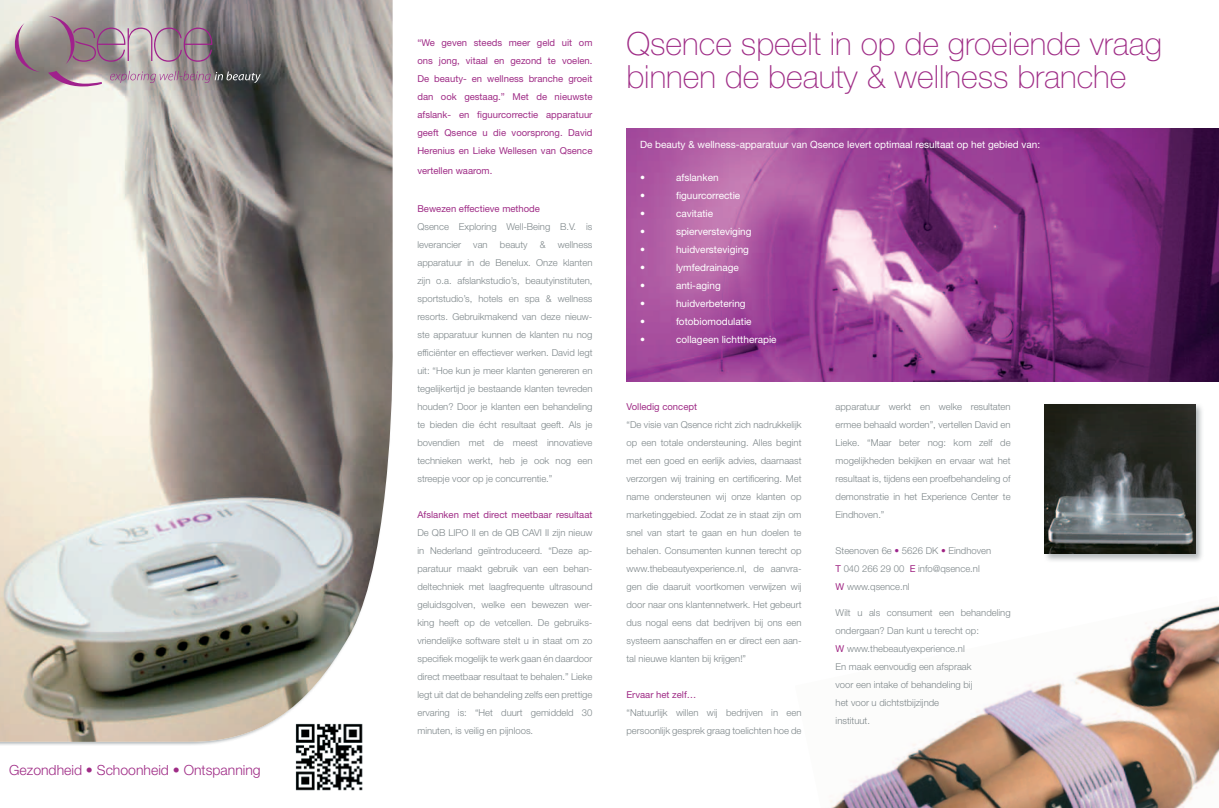
<style>
.page{position:relative;width:1219px;height:808px;background:#fff}
.page>*{position:absolute;margin:0;border:0;box-sizing:border-box;transform-origin:0 0}
.t1{font:100 32px/33px "Helvetica Neue LT Std";color:#9f2c86}
.t2{font:300 14px "Helvetica Neue LT Std";color:#9f2c86}
.t3{font:10px "Helvetica Neue LT Std";color:#fff}
.t4{font:300 9.5px/18px "Helvetica Neue LT Std";color:#7d8689}
.t5{font:9.5px/18px "Helvetica Neue LT Std";color:#9f2c86;text-align:justify}
.s1{color:#9d288e}
.s2{color:#9f2482}
.s3{font-weight:400;color:#9f2482}
</style>
<div class="page">
<img style="left:626px;top:128px;width:593px;height:254px">
<img style="left:830px;top:605px;width:389px;height:203px">
<img style="left:0;top:0;width:393px;height:742px">
<img style="left:295px;top:723px;width:67px;height:68px">
<svg style="left:15px;top:16px;width:246px;height:70px;background:#97898f"></svg>
<div style="left:1043px;top:402px;width:162px;height:161px;background:#99a0a3;opacity:.75"></div>
<img style="left:1045px;top:404px;width:150px;height:149px">
<h2 class="t2" style="left:9px;top:761px;width:253px">Gezondheid • Schoonheid • Ontspanning</h2>
<p class="t5" style="left:417px;top:33px;width:177px">“We geven steeds meer geld uit om ons jong, vitaal en gezond te voelen.<br>De beauty- en wellness branche groeit dan ook gestaag.” Met de nieuwste afslank- en figuurcorrectie apparatuur geeft Qsence u die voorsprong. David Herenius en Lieke Wellesen van Qsence</p>
<p class="t5" style="left:417px;top:161px;width:76px">vertellen waarom.</p>
<p class="t5" style="left:417px;top:199px;width:124px">Bewezen effectieve methode</p>
<p class="t4" style="left:417px;top:217px;width:177px">Qsence Exploring Well-Being B.V. is leverancier</p>
<p class="t4" style="left:417px;top:235px;width:177px;text-align:justify;text-indent:140px">wellness apparatuur in de Benelux. Onze klanten zijn o.a. afslankstudio’s, beautyinstituten, sportstudio’s, hotels en spa &amp; wellness resorts. Gebruikmakend van deze nieuw&shy;ste apparatuur kunnen de klanten nu nog efficiënter en effectiever werken. David legt uit: “Hoe kun je meer klanten genereren en tegelijkertijd je bestaande klanten tevreden houden? Door je klanten een behandeling te bieden die écht resultaat geeft. Als je bovendien met de meest innovatieve technieken werkt, heb je ook nog een streepje voor op je concurrentie.”</p>
<p class="t5" style="left:417px;top:505px;width:177px">Afslanken met direct meetbaar resultaat</p>
<p class="t4" style="left:417px;top:523px;width:177px;text-align:justify">De QB LIPO II en de QB CAVI II zijn nieuw in Nederland geïntroduceerd. “Deze ap&shy;paratuur maakt gebruik van een behan&shy;deltechniek met laagfrequente ultrasound geluidsgolven, welke een bewezen wer&shy;king heeft op de vetcellen. De gebruiks&shy;vriendelijke software stelt u in staat om zo specifiek mogelijk te werk gaan én daardoor direct meetbaar resultaat te behalen.” Lieke legt uit dat de behandeling zelfs een prettige ervaring is: “Het duurt gemiddeld 30 minuten, is veilig en pijnloos.</p>
<p class="t4" style="left:473px;top:235px;width:16px">van</p>
<p class="t4" style="left:500px;top:235px;width:29px">beauty</p>
<p class="t4" style="left:540px;top:235px;width:7px">&amp;</p>
<h1 class="t1" style="left:626px;top:27px;width:537px">Qsence speelt in op de groeiende vraag binnen de beauty &amp; wellness branche</h1>
<p class="t3" style="left:640px;top:139px;width:402px">De beauty &amp; wellness-apparatuur van Qsence levert optimaal resultaat op het gebied van:</p>
<p class="t3" style="left:640px;top:171px;width:6px">•</p>
<p class="t3" style="left:676px;top:171px;width:44px">afslanken</p>
<p class="t3" style="left:640px;top:189px;width:6px">•</p>
<p class="t3" style="left:676px;top:189px;width:66px">figuurcorrectie</p>
<p class="t3" style="left:640px;top:207px;width:6px">•</p>
<p class="t3" style="left:676px;top:207px;width:39px">cavitatie</p>
<p class="t3" style="left:640px;top:225px;width:6px">•</p>
<p class="t3" style="left:676px;top:225px;width:77px">spierversteviging</p>
<p class="t3" style="left:640px;top:243px;width:6px">•</p>
<p class="t3" style="left:676px;top:243px;width:74px">huidversteviging</p>
<p class="t3" style="left:640px;top:261px;width:6px">•</p>
<p class="t3" style="left:676px;top:261px;width:64px">lymfedrainage</p>
<p class="t3" style="left:640px;top:279px;width:6px">•</p>
<p class="t3" style="left:676px;top:279px;width:46px">anti-aging</p>
<p class="t3" style="left:640px;top:297px;width:6px">•</p>
<p class="t3" style="left:676px;top:297px;width:71px">huidverbetering</p>
<p class="t3" style="left:640px;top:315px;width:6px">•</p>
<p class="t3" style="left:676px;top:315px;width:77px">fotobiomodulatie</p>
<p class="t3" style="left:640px;top:333px;width:6px">•</p>
<p class="t3" style="left:676px;top:333px;width:102px">collageen lichttherapie</p>
<p class="t5" style="left:626px;top:398px;width:72px">Volledig concept</p>
<p class="t4" style="left:626px;top:415px;width:177px;text-align:justify">“De visie van Qsence richt zich nadrukkelijk op een totale ondersteuning. Alles begint met een goed en eerlijk advies, daarnaast verzorgen wij training en certificering. Met name ondersteunen wij onze klanten op marketinggebied. Zodat ze in staat zijn om snel van start te gaan en hun doelen te behalen. Consumenten kunnen terecht op www.thebeautyexperience.nl, de aanvra&shy;gen die daaruit voortkomen verwijzen wij door naar ons klantennetwerk. Het gebeurt dus nogal eens dat bedrijven bij ons een systeem aanschaffen en er direct een aan&shy;tal nieuwe klanten bij krijgen!”</p>
<p class="t5" style="left:626px;top:686px;width:71px">Ervaar het zelf…</p>
<p class="t4" style="left:626px;top:703px;width:177px">“Natuurlijk willen wij bedrijven in een persoonlijk gesprek graag toelichten hoe de</p>
<p class="t4" style="left:836px;top:397px;width:177px;text-align:justify">apparatuur werkt en welke resultaten ermee behaald worden”, vertellen David en Lieke. “Maar beter nog: kom zelf de mogelijkheden bekijken en ervaar wat het resultaat is, tijdens een proefbehandeling of demonstratie in het Experience Center te Eindhoven.”</p>
<p class="t4" style="left:836px;top:541px;width:157px">Steenoven 6e <span class="s1">•</span> 5626 DK <span class="s2">•</span> Eindhoven<br><span class="s3">T</span> 040 266 29 00 <span class="s3">E</span> info@qsence.nl<br><span class="s3">W</span> www.qsence.nl</p>
<p class="t4" style="left:836px;top:603px;width:177px">Wilt u als consument een behandeling ondergaan? Dan kunt u terecht op:<br><span class="s3">W</span> www.thebeautyexperience.nl<br>En maak eenvoudig een afspraak<br>voor een intake of behandeling bij<br>het voor u dichtstbijzijnde<br>instituut.</p>
</div>
